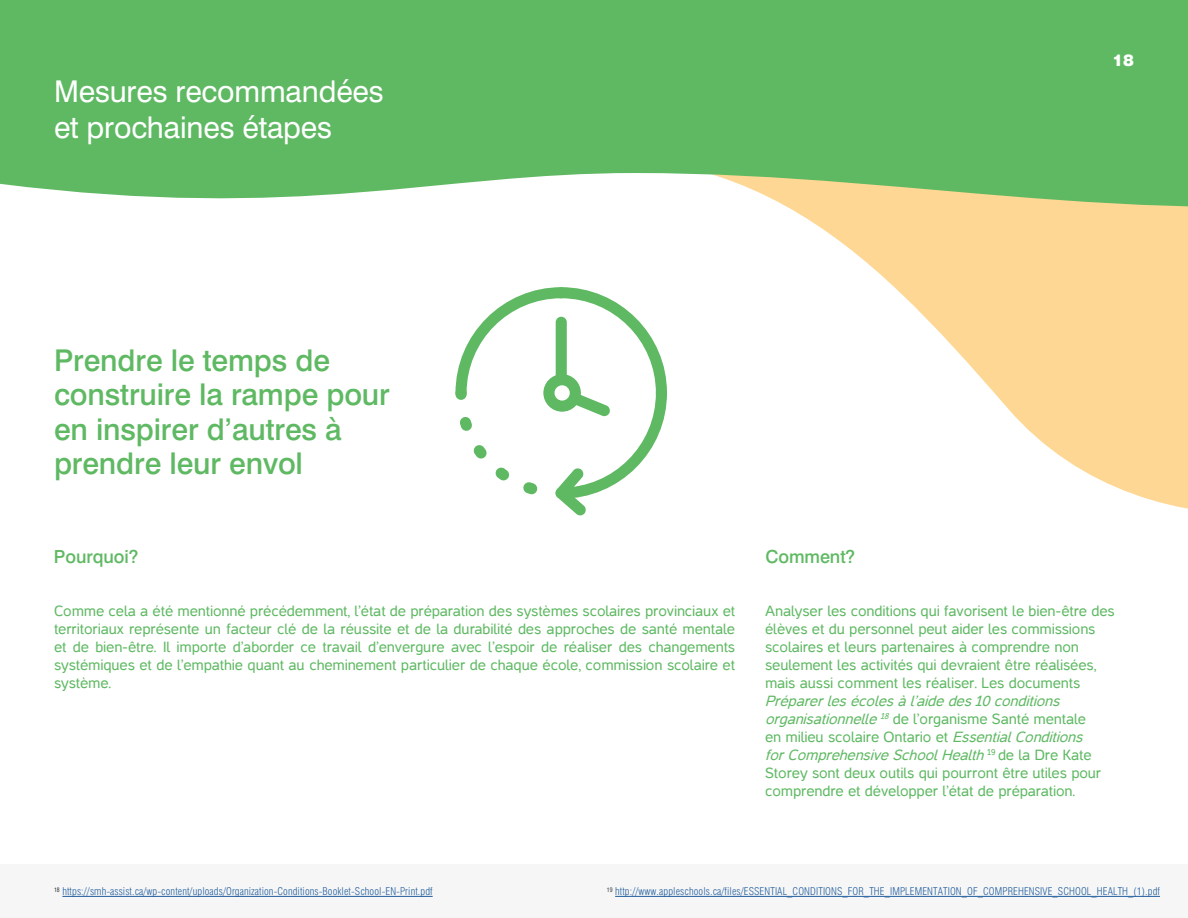
<style>
.page{position:relative;width:1188px;height:918px;background:#fff}
.page>*{position:absolute;margin:0;border:0;box-sizing:border-box;transform-origin:0 0}
.t1{font:500 30px/34.5px "Swiss 721 BT";letter-spacing:-.005em;color:#5fb963}
.t2{font:30px/36px "Swiss 721 BT";letter-spacing:-.005em;color:#fff}
.t3{font:500 18px "Swiss 721 BT";letter-spacing:-.005em;color:#5fb963}
.t4{font:15px/18px "Casper";letter-spacing:-.005em;color:#5fb963}
.t5{font:15px "Swiss 721 BT Black No 2";color:#fff}
.t6{font:300 condensed 10.5px "Swiss 721 BT";letter-spacing:.01em;color:#215e9e}
.s1{font-style:italic}
</style>
<div class="page">
<svg style="left:578px;top:242px;width:610px;height:274px"></svg>
<svg style="left:0;top:168px;width:1188px;height:74px"></svg>
<div style="left:0;top:0;width:1188px;height:168px;background:#5fb963"></div>
<div style="left:0;top:864px;width:1188px;height:54px;background:#f6f6f6"></div>
<svg style="left:455px;top:287px;width:212px;height:228px"></svg>
<hr style="left:62px;top:896px;width:371px;height:1px;background:#215e9e">
<hr style="left:615px;top:896px;width:545px;height:1px;background:#215e9e">
<h1 class="t2" style="left:54px;top:73px;width:331px">Mesures recommandées et prochaines étapes</h1>
<h1 class="t1" style="left:54px;top:342px;width:337px">Prendre le temps de construire la rampe pour en inspirer d’autres à prendre leur envol</h1>
<p class="t3" style="left:54px;top:546px;width:86px">Pourquoi?</p>
<p class="t3" style="left:765px;top:546px;width:91px">Comment?</p>
<p class="t5" style="left:1112px;top:50px;width:23px">18</p>
<p class="t4" style="left:54px;top:602px;width:683px;text-align:justify">Comme cela a été mentionné précédemment, l’état de préparation des systèmes scolaires provinciaux et territoriaux représente un facteur clé de la réussite et de la durabilité des approches de santé mentale et de bien-être. Il importe d’aborder ce travail d’envergure avec l’espoir de réaliser des changements systémiques et de l’empathie quant au cheminement particulier de chaque école, commission scolaire et système.</p>
<p class="t4" style="left:765px;top:602px;width:351px">Analyser les conditions qui favorisent le bien‑être des élèves et du personnel peut aider les commissions scolaires et leurs partenaires à comprendre non seulement les activités qui devraient être réalisées, mais aussi comment les réaliser. Les documents</p>
<p class="t4" style="left:765px;top:692px;width:338px"><span class="s1">Préparerlesécolesàl’aidedes10conditions organisationnelle</span><sup>18</sup> de l’organisme Santé mentale en milieu scolaire Ontario et <span class="s1">EssentialConditions forComprehensiveSchoolHealth</span> <sup>1</sup> <sup>9</sup> d e l a D r e K a t e Storey sont deux outils qui pourront être utiles pour comprendre et développer l’état de préparation.</p>
<p class="t6" style="left:54px;top:885px;width:380px"><sup>18</sup> https://smh-assist.ca/wp-content/uploads/Organization-Conditions-Booklet-School-EN-Print.pdf</p>
<p class="t6" style="left:607px;top:885px;width:555px"><sup>19</sup> http://www.appleschools.ca/files/ESSENTIAL_CONDITIONS_FOR_THE_IMPLEMENTATION_OF_COMPREHENSIVE_SCHOOL_HEALTH_(1).pdf</p>
</div>
